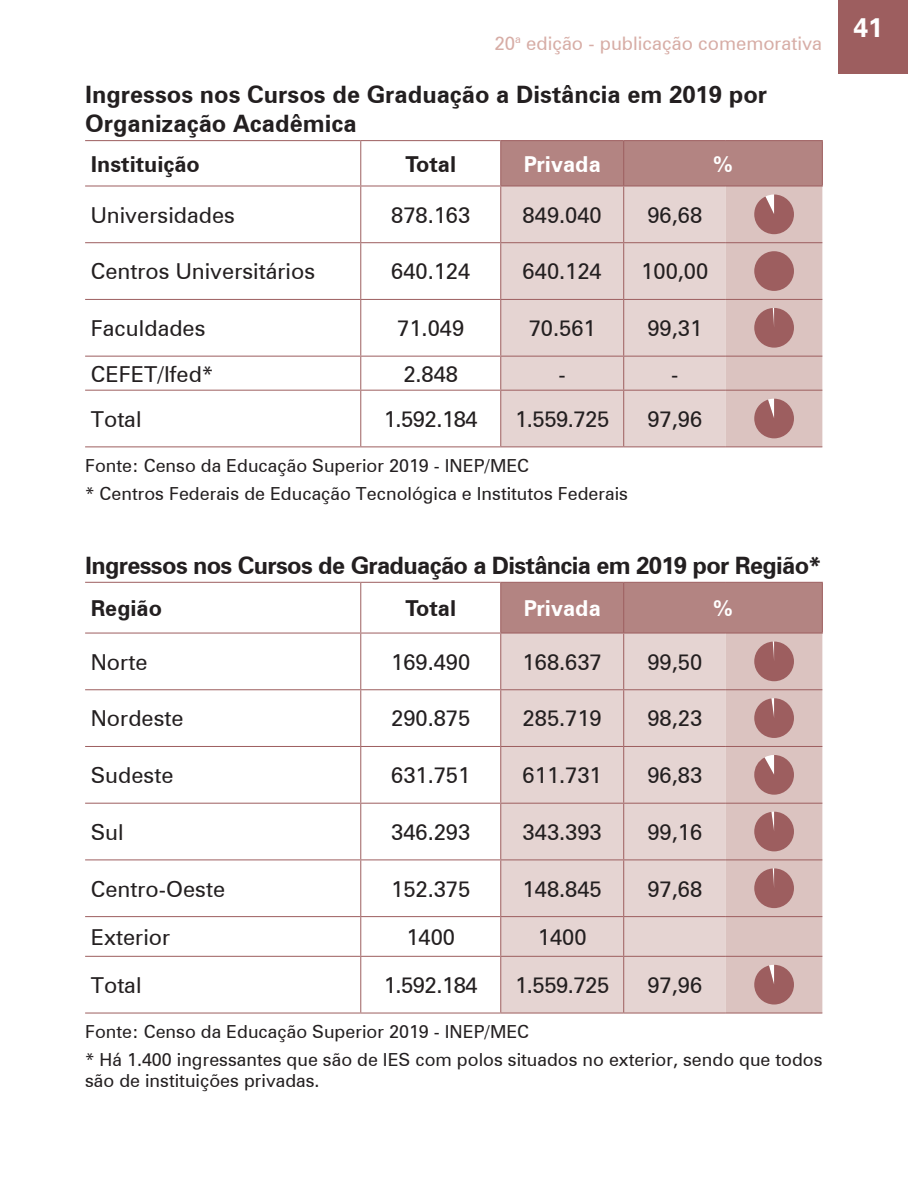
<style>
.page{position:relative;width:908px;height:1191px;background:#fff}
.page>*{position:absolute;margin:0;border:0;box-sizing:border-box;transform-origin:0 0}
.t1{font:700 26.6px "Zurich BT";color:#fff}
.t2{font:700 24px/28.8px "Zurich BT";color:#231f20}
.t3{font:700 24px "Zurich BT";letter-spacing:-.03em;color:#231f20}
.t4{font:22px "Zurich BT";color:#231f20}
.t5{font:700 22px "Zurich BT";color:#231f20}
.t6{font:700 22px "Zurich BT";color:#fff}
.t7{font:18.6px "Zurich BT";color:#d7ada6}
.t8{font:18px/27.2px "Zurich BT";color:#231f20}
</style>
<div class="page">
<div style="left:837px;top:0;width:70px;height:74px;background:#9d5e5f"></div>
<hr style="left:85px;top:140px;width:275px;height:1px;background:#9d5e5f">
<hr style="left:360px;top:141px;width:1px;height:44px;background:#9d5e5f">
<hr style="left:360px;top:140px;width:140px;height:1px;background:#9d5e5f">
<hr style="left:500px;top:140px;width:123px;height:1px;background:#9d5e5f">
<hr style="left:623px;top:140px;width:102px;height:1px;background:#9d5e5f">
<hr style="left:725px;top:140px;width:97px;height:1px;background:#9d5e5f">
<hr style="left:85px;top:185px;width:275px;height:1px;background:#9d5e5f">
<hr style="left:360px;top:186px;width:1px;height:56px;background:#9d5e5f">
<hr style="left:360px;top:185px;width:140px;height:1px;background:#9d5e5f">
<hr style="left:85px;top:242px;width:275px;height:1px;background:#9d5e5f">
<hr style="left:85px;top:299px;width:275px;height:1px;background:#9d5e5f">
<hr style="left:85px;top:356px;width:275px;height:1px;background:#9d5e5f">
<hr style="left:360px;top:243px;width:1px;height:56px;background:#9d5e5f">
<hr style="left:360px;top:300px;width:1px;height:56px;background:#9d5e5f">
<hr style="left:360px;top:357px;width:1px;height:33px;background:#9d5e5f">
<hr style="left:360px;top:242px;width:140px;height:1px;background:#9d5e5f">
<hr style="left:360px;top:299px;width:140px;height:1px;background:#9d5e5f">
<hr style="left:360px;top:356px;width:140px;height:1px;background:#9d5e5f">
<hr style="left:85px;top:390px;width:275px;height:1px;background:#9d5e5f">
<hr style="left:85px;top:446px;width:275px;height:1px;background:#9d5e5f">
<hr style="left:360px;top:391px;width:1px;height:55px;background:#9d5e5f">
<hr style="left:360px;top:390px;width:140px;height:1px;background:#9d5e5f">
<hr style="left:360px;top:446px;width:140px;height:1px;background:#9d5e5f">
<svg style="left:500px;top:141px;width:322px;height:306px;background:#d6bcba"></svg>
<hr style="left:85px;top:582px;width:275px;height:1px;background:#9d5e5f">
<hr style="left:360px;top:583px;width:1px;height:49px;background:#9d5e5f">
<hr style="left:360px;top:582px;width:140px;height:1px;background:#9d5e5f">
<hr style="left:85px;top:632px;width:275px;height:1px;background:#9d5e5f">
<hr style="left:360px;top:633px;width:1px;height:56px;background:#9d5e5f">
<hr style="left:360px;top:632px;width:140px;height:1px;background:#9d5e5f">
<hr style="left:85px;top:689px;width:275px;height:1px;background:#9d5e5f">
<hr style="left:85px;top:746px;width:275px;height:1px;background:#9d5e5f">
<hr style="left:85px;top:802px;width:275px;height:1px;background:#9d5e5f">
<hr style="left:85px;top:859px;width:275px;height:1px;background:#9d5e5f">
<hr style="left:360px;top:690px;width:1px;height:56px;background:#9d5e5f">
<hr style="left:360px;top:747px;width:1px;height:55px;background:#9d5e5f">
<hr style="left:360px;top:803px;width:1px;height:56px;background:#9d5e5f">
<hr style="left:360px;top:860px;width:1px;height:56px;background:#9d5e5f">
<hr style="left:360px;top:917px;width:1px;height:38px;background:#9d5e5f">
<hr style="left:360px;top:689px;width:140px;height:1px;background:#9d5e5f">
<hr style="left:360px;top:746px;width:140px;height:1px;background:#9d5e5f">
<hr style="left:360px;top:802px;width:140px;height:1px;background:#9d5e5f">
<hr style="left:360px;top:859px;width:140px;height:1px;background:#9d5e5f">
<hr style="left:85px;top:916px;width:275px;height:1px;background:#9d5e5f">
<hr style="left:85px;top:955px;width:275px;height:1px;background:#9d5e5f">
<hr style="left:85px;top:1012px;width:275px;height:1px;background:#9d5e5f">
<hr style="left:360px;top:956px;width:1px;height:56px;background:#9d5e5f">
<hr style="left:360px;top:916px;width:140px;height:1px;background:#9d5e5f">
<hr style="left:360px;top:955px;width:140px;height:1px;background:#9d5e5f">
<hr style="left:360px;top:1012px;width:140px;height:1px;background:#9d5e5f">
<svg style="left:500px;top:582px;width:322px;height:431px;background:#d7bebc"></svg>
<p class="t7" style="left:494px;top:30px;width:329px">20<sup>a</sup> edição - publicação comemorativa</p>
<p class="t2" style="left:85px;top:80px;width:683px">Ingressos nos Cursos de Graduação a Distância em 2019 por<br>Organização Acadêmica</p>
<p class="t5" style="left:91px;top:150px;width:110px">Instituição</p>
<p class="t5" style="left:405px;top:150px;width:52px">Total</p>
<p class="t6" style="left:523px;top:150px;width:79px">Privada</p>
<p class="t6" style="left:712px;top:150px;width:23px">%</p>
<p class="t4" style="left:91px;top:199px;width:146px">Universidades</p>
<p class="t4" style="left:391px;top:199px;width:81px">878.163</p>
<p class="t4" style="left:522px;top:199px;width:81px">849.040</p>
<p class="t4" style="left:647px;top:199px;width:56px">96,68</p>
<p class="t4" style="left:91px;top:256px;width:226px">Centros Universitários</p>
<p class="t4" style="left:391px;top:256px;width:81px">640.124</p>
<p class="t4" style="left:522px;top:256px;width:81px">640.124</p>
<p class="t4" style="left:641px;top:256px;width:68px">100,00</p>
<p class="t4" style="left:91px;top:313px;width:116px">Faculdades</p>
<p class="t4" style="left:397px;top:313px;width:68px">71.049</p>
<p class="t4" style="left:528px;top:313px;width:68px">70.561</p>
<p class="t4" style="left:647px;top:313px;width:56px">99,31</p>
<p class="t4" style="left:91px;top:358px;width:124px">CEFET/Ifed*</p>
<p class="t4" style="left:403px;top:358px;width:56px">2.848</p>
<p class="t4" style="left:558px;top:358px;width:9px">-</p>
<p class="t4" style="left:670px;top:358px;width:9px">-</p>
<p class="t4" style="left:91px;top:403px;width:52px">Total</p>
<p class="t4" style="left:383px;top:403px;width:95px">1.592.184</p>
<p class="t4" style="left:515px;top:403px;width:95px">1.559.725</p>
<p class="t4" style="left:647px;top:403px;width:56px">97,96</p>
<p class="t8" style="left:85px;top:451px;width:544px">Fonte: Censo da Educação Superior 2019 - INEP/MEC<br>* Centros Federais de Educação Tecnológica e Institutos Federais</p>
<p class="t3" style="left:85px;top:550px;width:737px">Ingressos nos Cursos de Graduação a Distância em 2019 por Região*</p>
<p class="t5" style="left:91px;top:595px;width:73px">Região</p>
<p class="t5" style="left:405px;top:595px;width:52px">Total</p>
<p class="t6" style="left:523px;top:595px;width:79px">Privada</p>
<p class="t6" style="left:712px;top:595px;width:23px">%</p>
<p class="t4" style="left:91px;top:646px;width:58px">Norte</p>
<p class="t4" style="left:391px;top:646px;width:81px">169.490</p>
<p class="t4" style="left:522px;top:646px;width:81px">168.637</p>
<p class="t4" style="left:647px;top:646px;width:56px">99,50</p>
<p class="t4" style="left:91px;top:703px;width:94px">Nordeste</p>
<p class="t4" style="left:391px;top:703px;width:81px">290.875</p>
<p class="t4" style="left:522px;top:703px;width:81px">285.719</p>
<p class="t4" style="left:647px;top:703px;width:56px">98,23</p>
<p class="t4" style="left:91px;top:760px;width:84px">Sudeste</p>
<p class="t4" style="left:391px;top:760px;width:81px">631.751</p>
<p class="t4" style="left:522px;top:760px;width:81px">611.731</p>
<p class="t4" style="left:647px;top:760px;width:56px">96,83</p>
<p class="t4" style="left:91px;top:816px;width:34px">Sul</p>
<p class="t4" style="left:391px;top:816px;width:81px">346.293</p>
<p class="t4" style="left:522px;top:816px;width:81px">343.393</p>
<p class="t4" style="left:647px;top:816px;width:56px">99,16</p>
<p class="t4" style="left:91px;top:873px;width:136px">Centro-Oeste</p>
<p class="t4" style="left:391px;top:873px;width:81px">152.375</p>
<p class="t4" style="left:522px;top:873px;width:81px">148.845</p>
<p class="t4" style="left:647px;top:873px;width:56px">97,68</p>
<p class="t4" style="left:91px;top:921px;width:81px">Exterior</p>
<p class="t4" style="left:406px;top:921px;width:50px">1400</p>
<p class="t4" style="left:537px;top:921px;width:50px">1400</p>
<p class="t4" style="left:91px;top:969px;width:52px">Total</p>
<p class="t4" style="left:383px;top:969px;width:95px">1.592.184</p>
<p class="t4" style="left:515px;top:969px;width:95px">1.559.725</p>
<p class="t4" style="left:647px;top:969px;width:56px">97,96</p>
<p class="t8" style="left:85px;top:1017px;width:738px">Fonte: Censo da Educação Superior 2019 - INEP/MEC<br>* Há 1.400 ingressantes que são de IES com polos situados no exterior, sendo que todos</p>
<p class="t8" style="left:85px;top:1066px;width:236px">são de instituições privadas.</p>
<p class="t1" style="left:853px;top:11px;width:31px">41</p>
</div>
